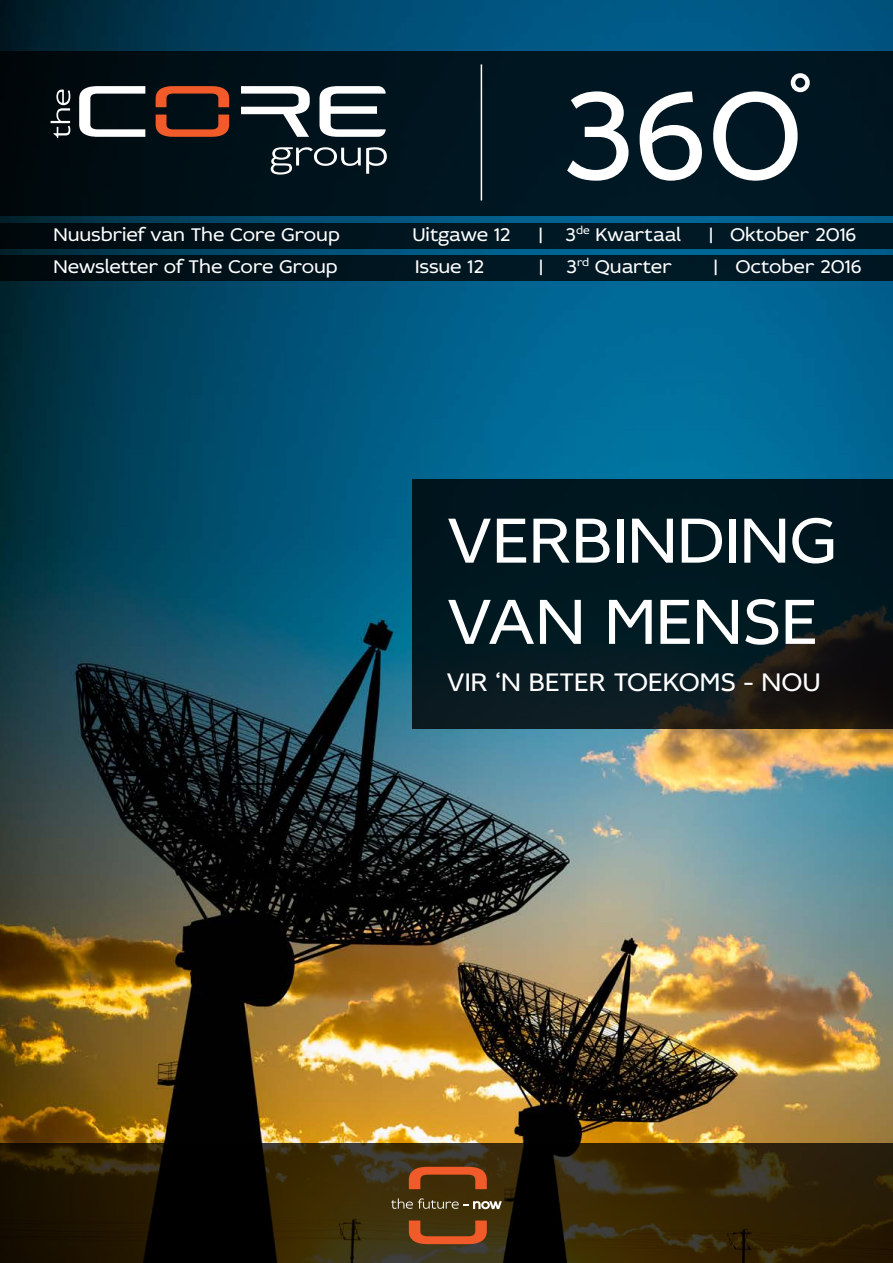
<style>
.page{position:relative;width:893px;height:1263px;background:#fff}
.page>*{position:absolute;margin:0;border:0;box-sizing:border-box;transform-origin:0 0}
.t1{font:132px "Idealist Sans";color:#fff}
.t2{font:67.65px/81.2px "Idealist Sans";color:#fff}
.t3{font:27px "Idealist Sans";color:#fff}
.t4{font:19.5px "Idealist Sans";color:#fff}
</style>
<div class="page">
<img style="left:0;top:0;width:893px;height:1144px">
<div style="left:0;top:51px;width:893px;height:165px;background:linear-gradient(to right,#000c11,#001b28)"></div>
<div style="left:0;top:223px;width:893px;height:26px;background:linear-gradient(to right,#000d12,#001c2a)"></div>
<div style="left:0;top:255px;width:893px;height:26px;background:linear-gradient(to right,#000d12,#001c2a)"></div>
<svg style="left:0;top:1144px;width:893px;height:119px;background:#281e07"></svg>
<svg style="left:391px;top:1198px;width:111px;height:11px"></svg>
<svg style="left:409px;top:1167px;width:78px;height:22px;background:#984319"></svg>
<svg style="left:409px;top:1220px;width:78px;height:24px;background:#94461b"></svg>
<hr style="left:481px;top:64px;width:1px;height:136px;background:#fff">
<div style="left:791px;top:73px;width:19px;height:19px;border:4px solid #fff;border-radius:50%"></div>
<svg style="left:79px;top:86px;width:66px;height:51px"></svg>
<svg style="left:156px;top:86px;width:73px;height:21px;background:#79341f"></svg>
<svg style="left:156px;top:115px;width:73px;height:22px;background:#76341f"></svg>
<svg style="left:241px;top:86px;width:69px;height:51px"></svg>
<svg style="left:51px;top:90px;width:19px;height:48px"></svg>
<svg style="left:271px;top:147px;width:116px;height:28px"></svg>
<svg style="left:319px;top:86px;width:67px;height:51px"></svg>
<svg style="left:412px;top:479px;width:481px;height:250px;background:#05181e"></svg>
<h1 class="t1" style="left:563px;top:46px;width:241px">360</h1>
<p class="t4" style="left:53px;top:221px;width:288px">Nuusbrief van The Core Group</p>
<p class="t4" style="left:412px;top:221px;width:100px">Uitgawe 12</p>
<p class="t4" style="left:539px;top:221px;width:144px">| 3<sup>de</sup> Kwartaal</p>
<p class="t4" style="left:709px;top:221px;width:149px">| Oktober 2016</p>
<p class="t4" style="left:53px;top:253px;width:286px">Newsletter of The Core Group</p>
<p class="t4" style="left:415px;top:253px;width:71px">Issue 12</p>
<p class="t4" style="left:539px;top:253px;width:135px">| 3<sup>rd</sup> Quarter</p>
<p class="t4" style="left:714px;top:253px;width:150px">| October 2016</p>
<h2 class="t2" style="left:446px;top:497px;width:392px">VERBINDING<br>VAN MENSE</h2>
<h3 class="t3" style="left:446px;top:664px;width:376px">VIR ‘N BETER TOEKOMS - NOU</h3>
</div>
